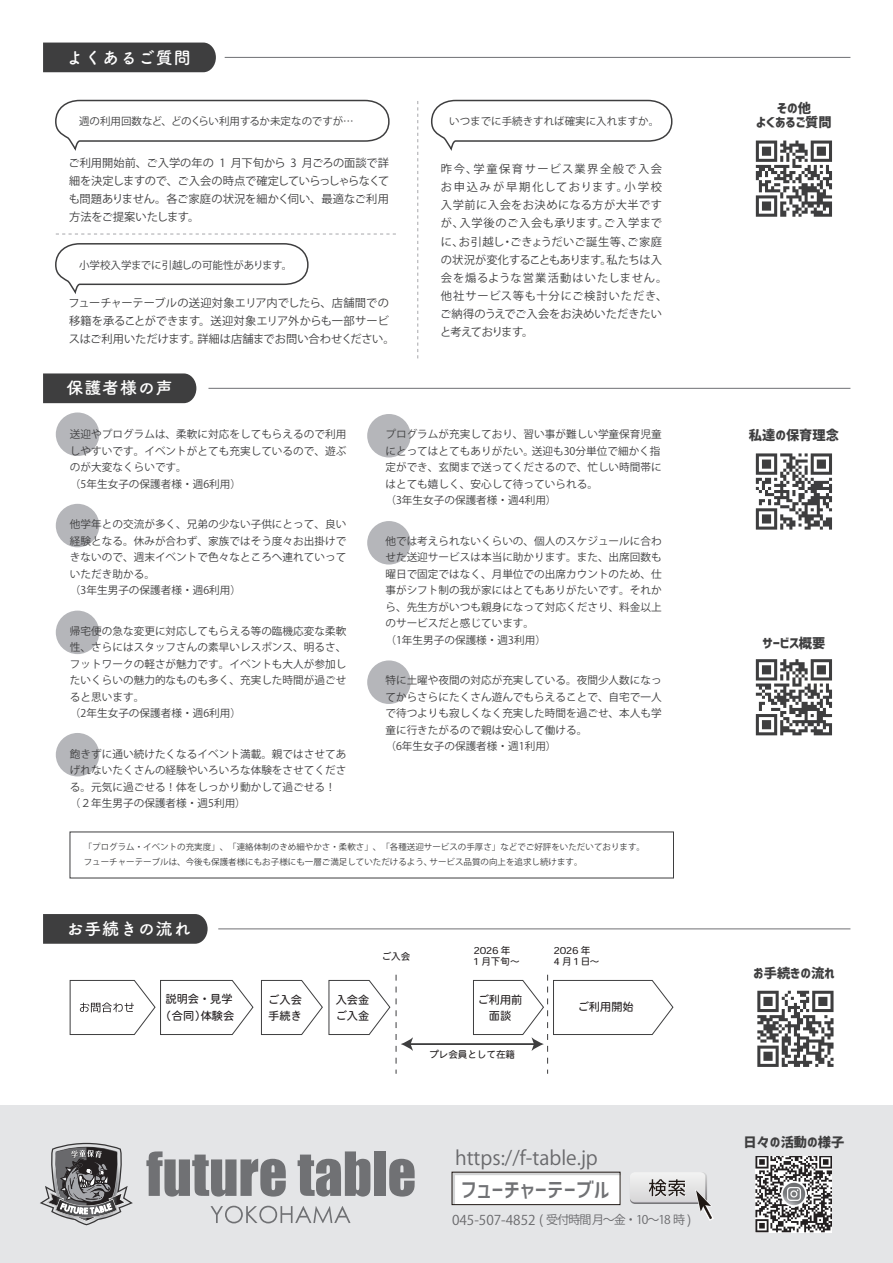
<style>
.page{position:relative;width:893px;height:1263px;background:#fff}
.page>*{position:absolute;margin:0;border:0;box-sizing:border-box;transform-origin:0 0}
.t1{font:22.2px "Corporate Logo Medium";color:#707174}
.t2{font:19.5px "Koz Go Pr 6 N";color:#69696c}
.t3{font:16.95px "Tsuku A Rd Gothic Std B";letter-spacing:.05em;color:#fff}
.t4{font:13.5px "Koz Go Pr 6 N";color:#69696c}
.t5{font:13.2px/14.4px "Corporate Logo Bold";color:#3e3e3f;text-align:center}
.t6{font:11.25px/18px "Koz Go Pr 6 N";letter-spacing:.01em;color:#3e3e3f;text-align:justify}
.t7{font:11.25px/18px "Koz Go Pr 6 N";letter-spacing:.045em;color:#3e3e3f}
.t8{font:11.25px/16.5px "Heisei Maru Go Std W4";color:#231f20;text-align:center}
.t9{font:10.65px/16.5px "Koz Go Pr 6 N";color:#3e3e3f}
.t10{font:10.5px "Koz Go Pr 6 N";color:#3e3e3f}
.t11{font:9.6px/11.1px "Heisei Maru Go Std W4";color:#231f20}
.t12{font:9.6px/11.1px "Heisei Maru Go Std W4";letter-spacing:.08em;color:#231f20}
.t13{font:8.55px/15px "Koz Go Pr 6 N";color:#3e3e3f}
.s1{font-size:12px}
</style>
<div class="page">
<div style="left:0;top:1105px;width:893px;height:158px;background:#e4e5e7"></div>
<div style="left:43px;top:914px;width:165px;height:30px;background:#3e3e3f"></div>
<svg style="left:69px;top:980px;width:185px;height:55px"></svg>
<hr style="left:409px;top:1043px;width:126px;height:2px;background:#3e3e3f">
<svg style="left:261px;top:975px;width:152px;height:99px"></svg>
<svg style="left:473px;top:975px;width:201px;height:99px"></svg>
<svg style="left:56px;top:234px;width:340px;height:1px"></svg>
<svg style="left:417px;top:101px;width:1px;height:258px"></svg>
<svg style="left:55px;top:99px;width:335px;height:51px"></svg>
<svg style="left:55px;top:243px;width:254px;height:51px"></svg>
<svg style="left:431px;top:99px;width:242px;height:51px"></svg>
<svg style="left:146px;top:1151px;width:140px;height:45px"></svg>
<svg style="left:298px;top:1151px;width:72px;height:45px"></svg>
<div style="left:374px;top:1151px;width:12px;height:45px;background:#707174"></div>
<svg style="left:389px;top:1159px;width:26px;height:37px"></svg>
<svg style="left:210px;top:1206px;width:141px;height:17px"></svg>
<svg style="left:40px;top:1142px;width:93px;height:84px"></svg>
<svg style="left:756px;top:453px;width:76px;height:77px"></svg>
<svg style="left:756px;top:659px;width:76px;height:76px"></svg>
<svg style="left:757px;top:991px;width:76px;height:76px"></svg>
<svg style="left:756px;top:141px;width:76px;height:76px"></svg>
<div style="left:43px;top:43px;width:173px;height:29px;background:#3e3e3f"></div>
<div style="left:43px;top:373px;width:153px;height:30px;background:#3e3e3f"></div>
<div style="left:56px;top:412px;width:43px;height:44px;background:#b5b6ba;border-radius:50%"></div>
<div style="left:367px;top:414px;width:44px;height:43px;background:#b5b6ba;border-radius:50%"></div>
<div style="left:367px;top:521px;width:44px;height:43px;background:#b5b6ba;border-radius:50%"></div>
<div style="left:367px;top:660px;width:44px;height:44px;background:#b5b6ba;border-radius:50%"></div>
<div style="left:56px;top:504px;width:43px;height:43px;background:#b5b6ba;border-radius:50%"></div>
<div style="left:56px;top:611px;width:43px;height:43px;background:#b5b6ba;border-radius:50%"></div>
<div style="left:56px;top:733px;width:43px;height:43px;background:#b5b6ba;border-radius:50%"></div>
<svg style="left:630px;top:1172px;width:84px;height:49px"></svg>
<div style="left:452px;top:1172px;width:168px;height:32px;background:#d3d4d5"></div>
<div style="left:455px;top:1175px;width:165px;height:29px;background:#fff"></div>
<div style="left:452px;top:1172px;width:168px;height:33px;border:1px solid #201814"></div>
<hr style="left:225px;top:57px;width:625px;height:1px;background:#6f7073">
<hr style="left:208px;top:388px;width:642px;height:1px;background:#6f7073">
<hr style="left:218px;top:929px;width:632px;height:1px;background:#6f7073">
<img style="left:756px;top:1156px;width:76px;height:76px">
<h3 class="t3" style="left:67px;top:44px;width:126px">よくあるご質問</h3>
<p class="t10" style="left:79px;top:115px;width:276px">週の利用回数など、どのくらい利用するか未定なのですが…</p>
<p class="t6" style="left:68px;top:155px;width:322px">ご利用開始前、ご入学の年の 1 月下旬から 3 月ごろの面談で詳細を決定しますので、ご入会の時点で確定していらっしゃらなくても問題ありません。各ご家庭の状況を細かく伺い、最適なご利用方法をご提案いたします。</p>
<p class="t10" style="left:79px;top:259px;width:215px">小学校入学までに引越しの可能性があります。</p>
<p class="t6" style="left:69px;top:294px;width:327px;text-align:left">フューチャーテーブルの送迎対象エリア内でしたら、店舗間での移籍を承ることができます。送迎対象エリア外からも一部サービスはご利用いただけます。詳細は店舗までお問い合わせください。</p>
<p class="t10" style="left:449px;top:115px;width:211px">いつまでに手続きすれば確実に入れますか。</p>
<p class="t7" style="left:440px;top:161px;width:229px">昨今、学童保育サービス業界全般で入会お申込みが早期化しております。小学校入学前に入会をお決めになる方が大半ですが、入学後のご入会も承ります。ご入学までに、お引越し・ごきょうだいご誕生等、ご家庭の状況が変化することもあります。私たちは入会を煽るような営業活動はいたしません。他社サービス等も十分にご検討いただき、ご納得のうえでご入会をお決めいただきたいと考えております。</p>
<h3 class="t3" style="left:67px;top:374px;width:108px">保護者様の声</h3>
<p class="t9" style="left:70px;top:426px;width:278px">送迎やプログラムは、柔軟に対応をしてもらえるので利用しやすいです。イベントがとても充実しているので、遊ぶのが大変なくらいです。<br>（5年生女子の保護者様・週6利用）</p>
<p class="t9" style="left:70px;top:516px;width:278px">他学年との交流が多く、兄弟の少ない子供にとって、良い経験となる。休みが合わず、家族ではそう度々お出掛けできないので、週末イベントで色々なところへ連れていっていただき助かる。<br>（3年生男子の保護者様・週6利用）</p>
<p class="t9" style="left:70px;top:623px;width:278px">帰宅便の急な変更に対応してもらえる等の臨機応変な柔軟性、さらにはスタッフさんの素早いレスポンス、明るさ、フットワークの軽さが魅力です。イベントも大人が参加したいくらいの魅力的なものも多く、充実した時間が過ごせると思います。<br>（2年生女子の保護者様・週6利用）</p>
<p class="t9" style="left:70px;top:746px;width:278px">飽きずに通い続けたくなるイベント満載。親ではさせてあげれないたくさんの経験やいろいろな体験をさせてくださる。元気に過ごせる！体をしっかり動かして過ごせる！（２年生男子の保護者様・週5利用）</p>
<p class="t9" style="left:385px;top:426px;width:278px">プログラムが充実しており、習い事が難しい学童保育児童にとってはとてもありがたい。送迎も30分単位で細かく指定ができ、玄関まで送ってくださるので、忙しい時間帯にはとても嬉しく、安心して待っていられる。<br>（3年生女子の保護者様・週4利用）</p>
<p class="t9" style="left:385px;top:533px;width:278px">他では考えられないくらいの、個人のスケジュールに合わせた送迎サービスは本当に助かります。また、出席回数も曜日で固定ではなく、月単位での出席カウントのため、仕事がシフト制の我が家にはとてもありがたいです。それから、先生方がいつも親身になって対応くださり、料金以上のサービスだと感じています。<br>（1年生男子の保護様・週3利用）</p>
<p class="t9" style="left:385px;top:672px;width:278px">特に土曜や夜間の対応が充実している。夜間少人数になってからさらにたくさん遊んでもらえることで、自宅で一人で待つよりも寂しくなく充実した時間を過ごせ、本人も学童に行きたがるので親は安心して働ける。<br>（6年生女子の保護者様・週1利用）</p>
<p class="t13" style="left:84px;top:840px;width:563px">「プログラム・イベントの充実度」、「連絡体制のきめ細やかさ・柔軟さ」、「各種送迎サービスの手厚さ」などでご好評をいただいております。フューチャーテーブルは、今後も保護者様にもお子様にも一層ご満足していただけるよう、サービス品質の向上を追求し続けます。</p>
<h3 class="t3" style="left:67px;top:916px;width:126px">お手続きの流れ</h3>
<p class="t11" style="left:382px;top:951px;width:30px">ご入会</p>
<p class="t12" style="left:553px;top:945px;width:47px">2026 年<br>4月1日～</p>
<p class="t11" style="left:473px;top:945px;width:48px">2026 年<br>1 月下旬～</p>
<p class="t8" style="left:160px;top:990px;width:76px">説明会・見学（合同）体験会</p>
<p class="t8" style="left:268px;top:991px;width:35px;text-align:left">ご入会手続き</p>
<p class="t8" style="left:336px;top:991px;width:35px;text-align:left">入会金ご入金</p>
<p class="t8" style="left:478px;top:991px;width:46px">ご利用前面談</p>
<p class="t8" style="left:578px;top:998px;width:57px">ご利用開始</p>
<p class="t11" style="left:429px;top:1049px;width:87px">プレ会員として在籍</p>
<h2 class="t2" style="left:455px;top:1147px;width:144px">https://f-table.jp</h2>
<h1 class="t1" style="left:461px;top:1175px;width:151px">フューチャーテーブル</h1>
<p class="t4" style="left:452px;top:1212px;width:241px">045-507-4852 ( <span class="s1">受付時間 月～金・10～18 時</span> )</p>
<p class="t5" style="left:756px;top:100px;width:77px">その他<br>よくあるご質問</p>
<p class="t5" style="left:749px;top:427px;width:92px">私達の保育理念</p>
<p class="t5" style="left:762px;top:636px;width:64px">サービス概要</p>
<p class="t5" style="left:753px;top:966px;width:83px">お手続きの流れ</p>
<p class="t5" style="left:743px;top:1135px;width:102px">日々の活動の様子</p>
</div>
